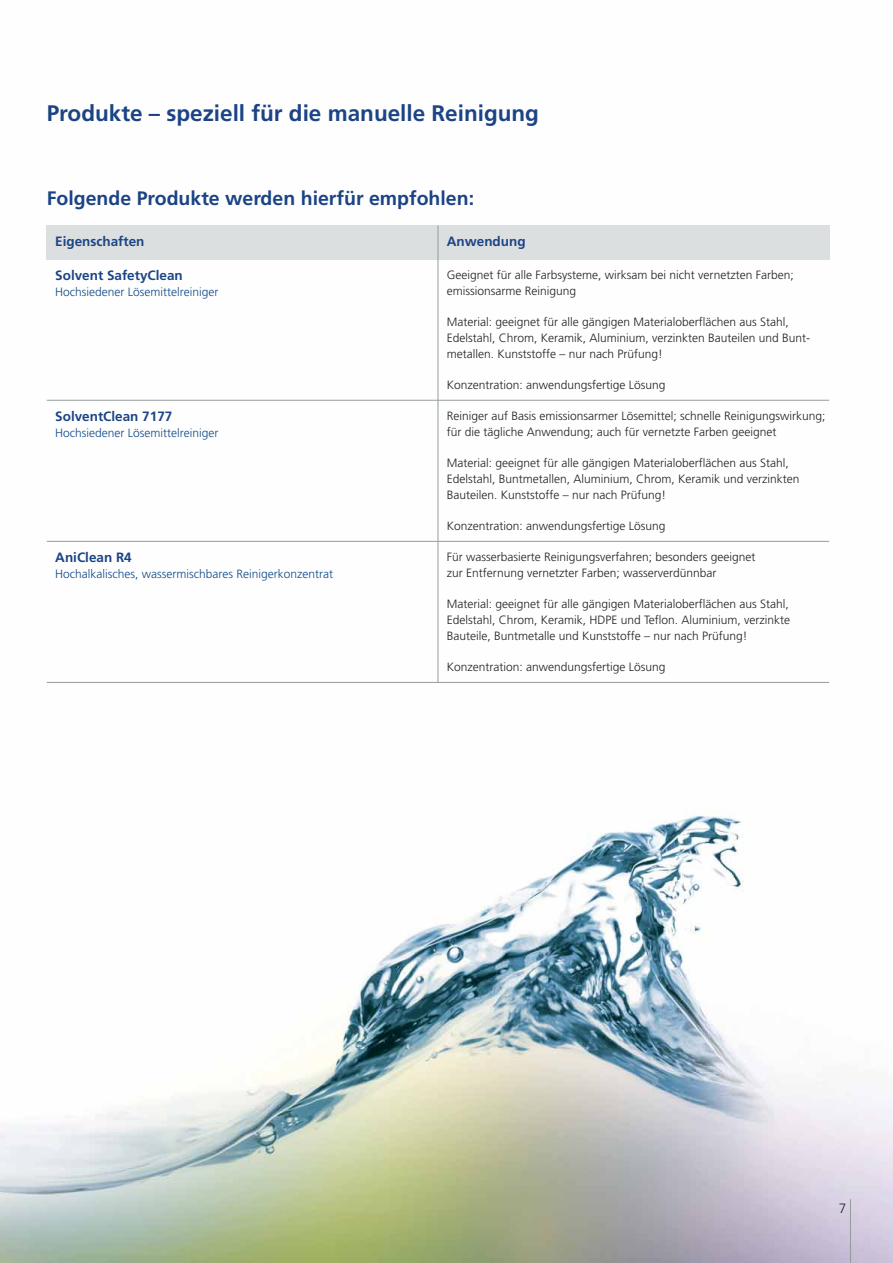
<style>
.page{position:relative;width:893px;height:1263px;background:#fff}
.page>*{position:absolute;margin:0;border:0;box-sizing:border-box;transform-origin:0 0}
.t1{font:700 22.5px "Frutiger";color:#1c4485}
.t2{font:700 19.5px "Frutiger";color:#1c4485}
.t3{font:700 13.5px "Frutiger";color:#1c4485}
.t4{font:300 13.5px "Frutiger";color:#20231e}
.t5{font:300 12px/15.8px "Frutiger";color:#20231e}
.t6{font:300 12px "Frutiger";color:#114a8a}
</style>
<div class="page">
<img style="left:0;top:225px;width:893px;height:1038px">
<hr style="left:850px;top:1199px;width:1px;height:64px;background:#959c9d">
<div style="left:47px;top:226px;width:391px;height:34px;background:#dcdfe0"></div>
<div style="left:438px;top:226px;width:391px;height:34px;background:#dcdfe0"></div>
<hr style="left:438px;top:226px;width:1px;height:457px;background:#959c9d">
<hr style="left:47px;top:400px;width:782px;height:1px;background:#959c9d">
<hr style="left:47px;top:541px;width:782px;height:1px;background:#959c9d">
<hr style="left:47px;top:682px;width:782px;height:1px;background:#959c9d">
<h1 class="t1" style="left:47px;top:104px;width:494px">Produkte – speziell für die manuelle Reinigung</h1>
<h2 class="t2" style="left:47px;top:190px;width:429px">Folgende Produkte werden hierfür empfohlen:</h2>
<p class="t3" style="left:55px;top:236px;width:91px">Eigenschaften</p>
<p class="t3" style="left:447px;top:236px;width:80px">Anwendung</p>
<p class="t3" style="left:55px;top:270px;width:129px">Solvent SafetyClean</p>
<p class="t6" style="left:55px;top:287px;width:165px">Hochsiedener Lösemittelreiniger</p>
<p class="t5" style="left:447px;top:268px;width:348px">Geeignet für alle Farbsysteme, wirksam bei nicht vernetzten Farben; emissionsarme Reinigung</p>
<p class="t5" style="left:447px;top:315px;width:365px">Material: geeignet für alle gängigen Materialoberflächen aus Stahl,<br>Edelstahl, Chrom, Keramik, Aluminium, verzinkten Bauteilen und Bunt - metallen. Kunststoffe – nur nach Prüfung!</p>
<p class="t5" style="left:447px;top:378px;width:220px">Konzentration: anwendungsfertige Lösung</p>
<p class="t3" style="left:55px;top:411px;width:119px">SolventClean 7177</p>
<p class="t6" style="left:55px;top:428px;width:165px">Hochsiedener Lösemittelreiniger</p>
<p class="t3" style="left:55px;top:552px;width:78px">AniClean R4</p>
<p class="t6" style="left:55px;top:569px;width:279px">Hochalkalisches, wassermischbares Reinigerkonzentrat</p>
<p class="t5" style="left:447px;top:409px;width:380px">Reiniger auf Basis emissionsarmer Lösemittel; schnelle Reinigungswirkung; für die tägliche Anwendung; auch für vernetzte Farben geeignet</p>
<p class="t5" style="left:447px;top:456px;width:354px">Material: geeignet für alle gängigen Materialoberflächen aus Stahl,<br>Edelstahl, Bunt metallen, Aluminium, Chrom, Keramik und verzinkten<br>Bauteilen. Kunststoffe – nur nach Prüfung!</p>
<p class="t5" style="left:447px;top:519px;width:220px">Konzentration: anwendungsfertige Lösung</p>
<p class="t5" style="left:447px;top:550px;width:310px">Für wasserbasierte Reinigungsverfahren; besonders geeignet zur Entfernung vernetzter Farben; wasserverdünnbar</p>
<p class="t5" style="left:447px;top:597px;width:345px;text-align:justify">Material: geeignet für alle gängigen Materialoberflächen aus Stahl, Edelstahl, Chrom, Keramik, HDPE und Teflon. Aluminium, verzinkte Bauteile, Bunt metalle und Kunststoffe – nur nach Prüfung!</p>
<p class="t5" style="left:447px;top:660px;width:220px">Konzentration: anwendungsfertige Lösung</p>
<p class="t4" style="left:839px;top:1203px;width:9px">7</p>
</div>
